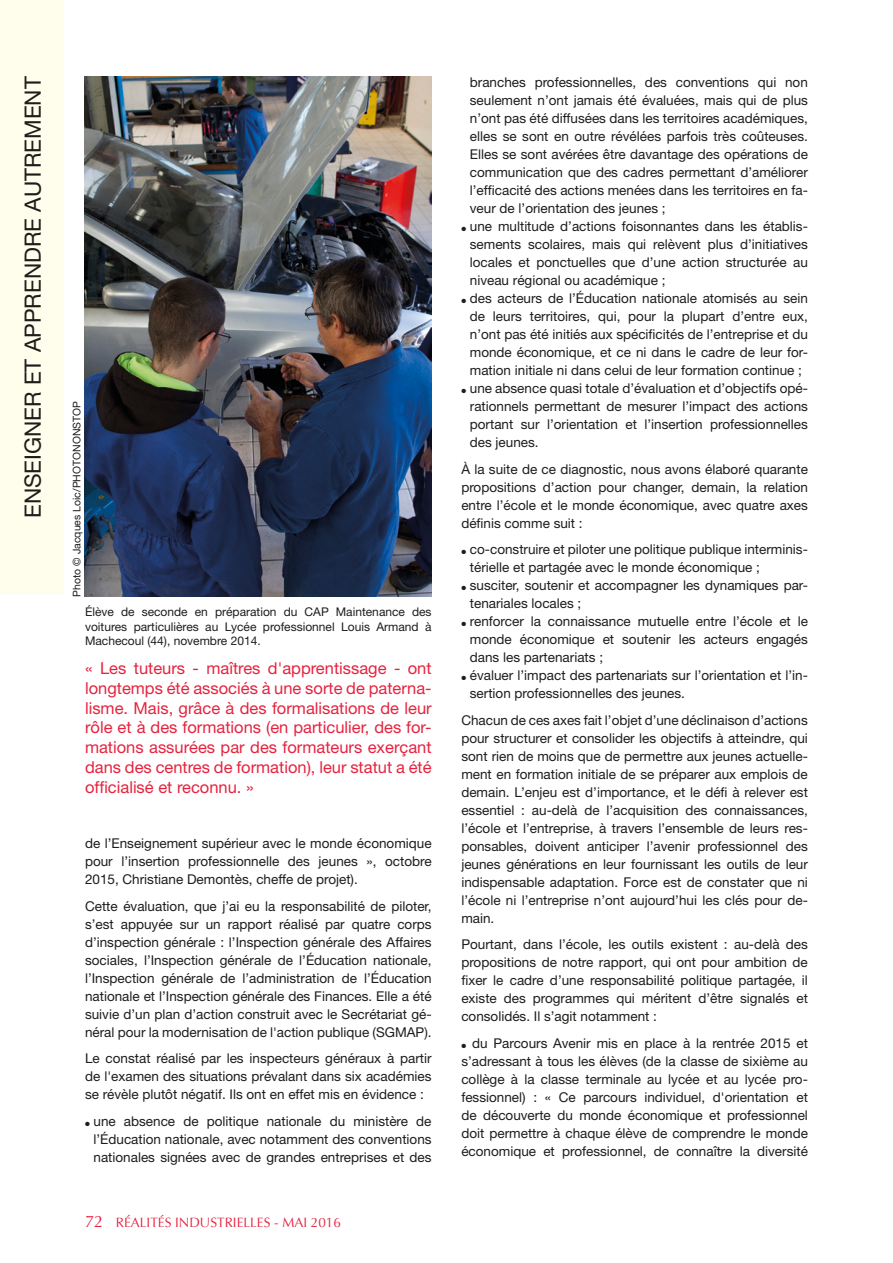
<style>
.page{position:relative;width:893px;height:1263px;background:#fff}
.page>*{position:absolute;margin:0;border:0;box-sizing:border-box;transform-origin:0 0}
.t1{font:22.5px "Helvetica Neue";color:#1d1d1b}
.t2{font:16.5px/19.8px "Helvetica Neue";color:#e6233f;text-align:justify}
.t3{font:13.5px/18px "Helvetica Neue";color:#1d1d1b;text-align:justify}
.t4{font:13.5px "Optima";color:#e6233f}
.t5{font:12px/14.4px "Helvetica Neue";color:#1d1d1b;text-align:justify}
.t6{font:10.5px "Helvetica Neue";color:#1d1d1b}
.s1{font-size:16.5px}
</style>
<div class="page">
<div style="left:0;top:0;width:64px;height:593px;background:#fffdec"></div>
<img style="left:85px;top:77px;width:347px;height:520px">
<h1 class="t1" style="left:19px;top:518px;width:443px;rotate:-90deg">ENSEIGNER ET APPRENDRE AUTREMENT</h1>
<p class="t6" style="left:70px;top:597px;width:197px;rotate:-90deg">Photo © Jacques Loic/PHOTONONSTOP</p>
<p class="t5" style="left:85px;top:605px;width:348px">Élève de seconde en préparation du CAP Maintenance des voitures particulières au Lycée professionnel Louis Armand à Machecoul (44), novembre 2014.</p>
<p class="t2" style="left:85px;top:658px;width:348px">« Les tuteurs - maîtres d'apprentissage - ont longtemps été associés à une sorte de paterna&shy;lisme. Mais, grâce à des formalisations de leur rôle et à des formations (en particulier, des for&shy;mations assurées par des formateurs exerçant dans des centres de formation), leur statut a été officialisé et reconnu. »</p>
<p class="t3" style="left:85px;top:834px;width:348px">de l’Enseignement supérieur avec le monde économique pour l’insertion professionnelle des jeunes », octobre 2015, Christiane Demontès, cheffe de projet).</p>
<p class="t3" style="left:85px;top:897px;width:348px">Cette évaluation, que j’ai eu la responsabilité de piloter, s’est appuyée sur un rapport réalisé par quatre corps d’inspection générale : l’Inspection générale des Affaires sociales, l’Inspection générale de l’Éducation nationale, l’Inspection générale de l’administration de l’Éducation nationale et l’Inspection générale des Finances. Elle a été suivie d’un plan d’action construit avec le Secrétariat gé&shy;néral pour la modernisation de l'action publique (SGMAP).</p>
<p class="t3" style="left:85px;top:1049px;width:348px">Le constat réalisé par les inspecteurs généraux à partir de l'examen des situations prévalant dans six académies se révèle plutôt négatif. Ils ont en effet mis en évidence :</p>
<p class="t3" style="left:94px;top:1112px;width:340px;text-indent:-8px">● une absence de politique nationale du ministère de l’Éducation nationale, avec notamment des conventions nationales signées avec de grandes entreprises et des</p>
<p class="t4" style="left:85px;top:1215px;width:257px"><span class="s1">72</span> RÉALITÉS INDUSTRIELLES - MAI 2016</p>
<p class="t3" style="left:470px;top:73px;width:340px">branches professionnelles, des conventions qui non seulement n’ont jamais été évaluées, mais qui de plus n’ont pas été diffusées dans les territoires académiques, elles se sont en outre révélées parfois très coûteuses.<br>Elles se sont avérées être davantage des opérations de communication que des cadres permettant d’améliorer l’efficacité des actions menées dans les territoires en fa&shy;veur de l’orientation des jeunes ;</p>
<p class="t3" style="left:470px;top:217px;width:340px;text-indent:-8px">● une multitude d’actions foisonnantes dans les établis&shy;sements scolaires, mais qui relèvent plus d’initiatives locales et ponctuelles que d’une action structurée au niveau régional ou académique ;</p>
<p class="t3" style="left:470px;top:289px;width:340px;text-indent:-8px">● des acteurs de l’Éducation nationale atomisés au sein de leurs territoires, qui, pour la plupart d’entre eux, n’ont pas été initiés aux spécificités de l’entreprise et du monde économique, et ce ni dans le cadre de leur for&shy;mation initiale ni dans celui de leur formation continue ;</p>
<p class="t3" style="left:470px;top:379px;width:340px;text-indent:-8px">● une absence quasi totale d’évaluation et d’objectifs opé&shy;rationnels permettant de mesurer l’impact des actions portant sur l’orientation et l’insertion professionnelles des jeunes.</p>
<p class="t3" style="left:461px;top:460px;width:348px">À la suite de ce diagnostic, nous avons élaboré quarante propositions d’action pour changer, demain, la relation entre l’école et le monde économique, avec quatre axes définis comme suit :</p>
<p class="t3" style="left:470px;top:540px;width:340px;text-indent:-8px">● co-construire et piloter une politique publique interminis&shy;térielle et partagée avec le monde économique ;</p>
<p class="t3" style="left:470px;top:576px;width:340px;text-indent:-8px">● susciter, soutenir et accompagner les dynamiques par&shy;tenariales locales ;</p>
<p class="t3" style="left:470px;top:612px;width:340px;text-indent:-8px">● renforcer la connaissance mutuelle entre l’école et le monde économique et soutenir les acteurs engagés dans les partenariats ;</p>
<p class="t3" style="left:470px;top:666px;width:340px;text-indent:-8px">● évaluer l’impact des partenariats sur l’orientation et l’in&shy;sertion professionnelles des jeunes.</p>
<p class="t3" style="left:461px;top:711px;width:348px">Chacun de ces axes fait l’objet d’une déclinaison d’actions pour structurer et consolider les objectifs à atteindre, qui sont rien de moins que de permettre aux jeunes actuelle&shy;ment en formation initiale de se préparer aux emplois de demain. L’enjeu est d’importance, et le défi à relever est essentiel : au-delà de l’acquisition des connaissances, l’école et l’entreprise, à travers l’ensemble de leurs res&shy;ponsables, doivent anticiper l’avenir professionnel des jeunes générations en leur fournissant les outils de leur indispensable adaptation. Force est de constater que ni l’école ni l’entreprise n’ont aujourd’hui les clés pour de&shy;main.</p>
<p class="t3" style="left:461px;top:935px;width:348px">Pourtant, dans l’école, les outils existent : au-delà des propositions de notre rapport, qui ont pour ambition de fixer le cadre d’une responsabilité politique partagée, il existe des programmes qui méritent d’être signalés et consolidés. Il s’agit notamment :</p>
<p class="t3" style="left:461px;top:1034px;width:348px">● du Parcours Avenir mis en place à la rentrée 2015 et s’adressant à tous les élèves (de la classe de sixième au collège à la classe terminale au lycée et au lycée pro&shy;fessionnel) : « Ce parcours individuel, d'orientation et de découverte du monde économique et professionnel doit permettre à chaque élève de comprendre le monde économique et professionnel, de connaître la diversité</p>
</div>
